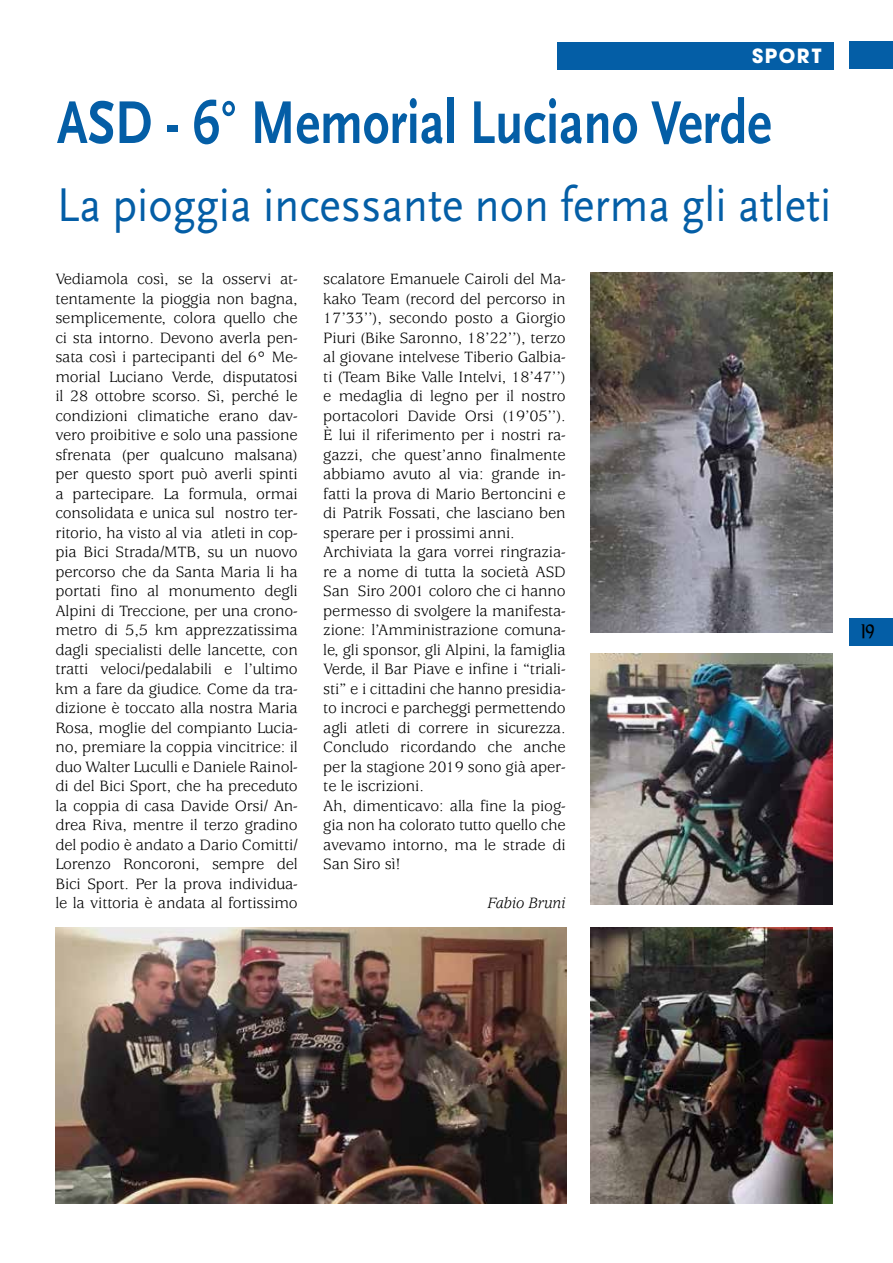
<style>
.page{position:relative;width:893px;height:1263px;background:#fff}
.page>*{position:absolute;margin:0;border:0;box-sizing:border-box;transform-origin:0 0}
.t1{font:700 63px "AD Scala Sans";color:#045ea6;scale:.82 1}
.t2{font:49.5px "AD Scala Sans Romein";color:#045ea6;scale:.92 1}
.t3{font:700 19.5px "Avant Garde";letter-spacing:.08em;color:#fff}
.t4{font:700 19.5px "Goodfish";color:#000}
.t5{font:16.5px/19.5px "Usherwood";letter-spacing:-.01em;color:#000;text-align:justify}
.t6{font:italic 16.5px "Usherwood";letter-spacing:-.01em;color:#000}
</style>
<div class="page">
<div style="left:849px;top:41px;width:44px;height:28px;background:#045ea6"></div>
<div style="left:849px;top:618px;width:44px;height:27px;background:#045ea6"></div>
<div style="left:557px;top:43px;width:276px;height:27px;background:#045ea6"></div>
<img style="left:590px;top:927px;width:242px;height:277px">
<img style="left:590px;top:654px;width:242px;height:251px">
<img style="left:590px;top:273px;width:242px;height:360px">
<img style="left:56px;top:927px;width:511px;height:277px">
<p class="t3" style="left:752px;top:43px;width:71px">SPORT</p>
<h1 class="t1" style="left:57px;top:89px;width:873px">ASD - 6° Memorial Luciano Verde</h1>
<h2 class="t2" style="left:57px;top:178px;width:843px">La pioggia incessante non ferma gli atleti</h2>
<p class="t5" style="left:55px;top:270px;width:244px">Vediamola così, se la osservi at&shy;tentamente la pioggia non bagna, semplicemente, colora quello che ci sta intorno. Devono averla pen&shy;sata così i partecipanti del 6° Me&shy;morial Luciano Verde, disputatosi il 28 ottobre scorso. Sì, perché le condizioni climatiche erano dav&shy;vero proibitive e solo una passione sfrenata (per qualcuno malsana) per questo sport può averli spinti a partecipare. La formula, ormai consolidata e unica sul nostro ter&shy;ritorio, ha visto al via atleti in cop&shy;pia Bici Strada/MTB, su un nuovo percorso che da Santa Maria li ha portati fino al monumento degli Alpini di Treccione, per una crono&shy;metro di 5,5 km apprezzatissima dagli specialisti delle lancette, con tratti veloci/pedalabili e l’ultimo km a fare da giudice. Come da tra&shy;dizione è toccato alla nostra Maria Rosa, moglie del compianto Lucia&shy;no, premiare la coppia vincitrice: il duo Walter Luculli e Daniele Rainol&shy;di del Bici Sport, che ha preceduto la coppia di casa Davide Orsi/ An&shy;drea Riva, mentre il terzo gradino del podio è andato a Dario Comitti/ Lorenzo Roncoroni, sempre del Bici Sport. Per la prova individua&shy;le la vittoria è andata al fortissimo</p>
<p class="t5" style="left:323px;top:270px;width:244px;text-align:left">scalatore Emanuele Cairoli del Ma&shy;kako Team (record del percorso in 17’33’’), secondo posto a Giorgio Piuri (Bike Saronno, 18’22’’), terzo al giovane intelvese Tiberio Galbia&shy;ti (Team Bike Valle Intelvi, 18’47’’) e medaglia di legno per il nostro portacolori Davide Orsi (19’05’’).<br>È lui il riferimento per i nostri ra&shy;gazzi, che quest’anno finalmente abbiamo avuto al via: grande in&shy;fatti la prova di Mario Bertoncini e di Patrik Fossati, che lasciano ben sperare per i prossimi anni.<br>Archiviata la gara vorrei ringrazia&shy;re a nome di tutta la società ASD San Siro 2001 coloro che ci hanno permesso di svolgere la manifesta&shy;zione: l’Amministrazione comuna&shy;le, gli sponsor, gli Alpini, la famiglia Verde, il Bar Piave e infine i “triali&shy;sti” e i cittadini che hanno presidia&shy;to incroci e parcheggi permettendo agli atleti di correre in sicurezza.<br>Concludo ricordando che anche per la stagione 2019 sono già aper&shy;te le iscrizioni.<br>Ah, dimenticavo: alla fine la piog&shy;gia non ha colorato tutto quello che avevamo intorno, ma le strade di San Siro sì!</p>
<p class="t6" style="left:488px;top:894px;width:80px">Fabio Bruni</p>
<p class="t4" style="left:861px;top:619px;width:15px">19</p>
</div>
